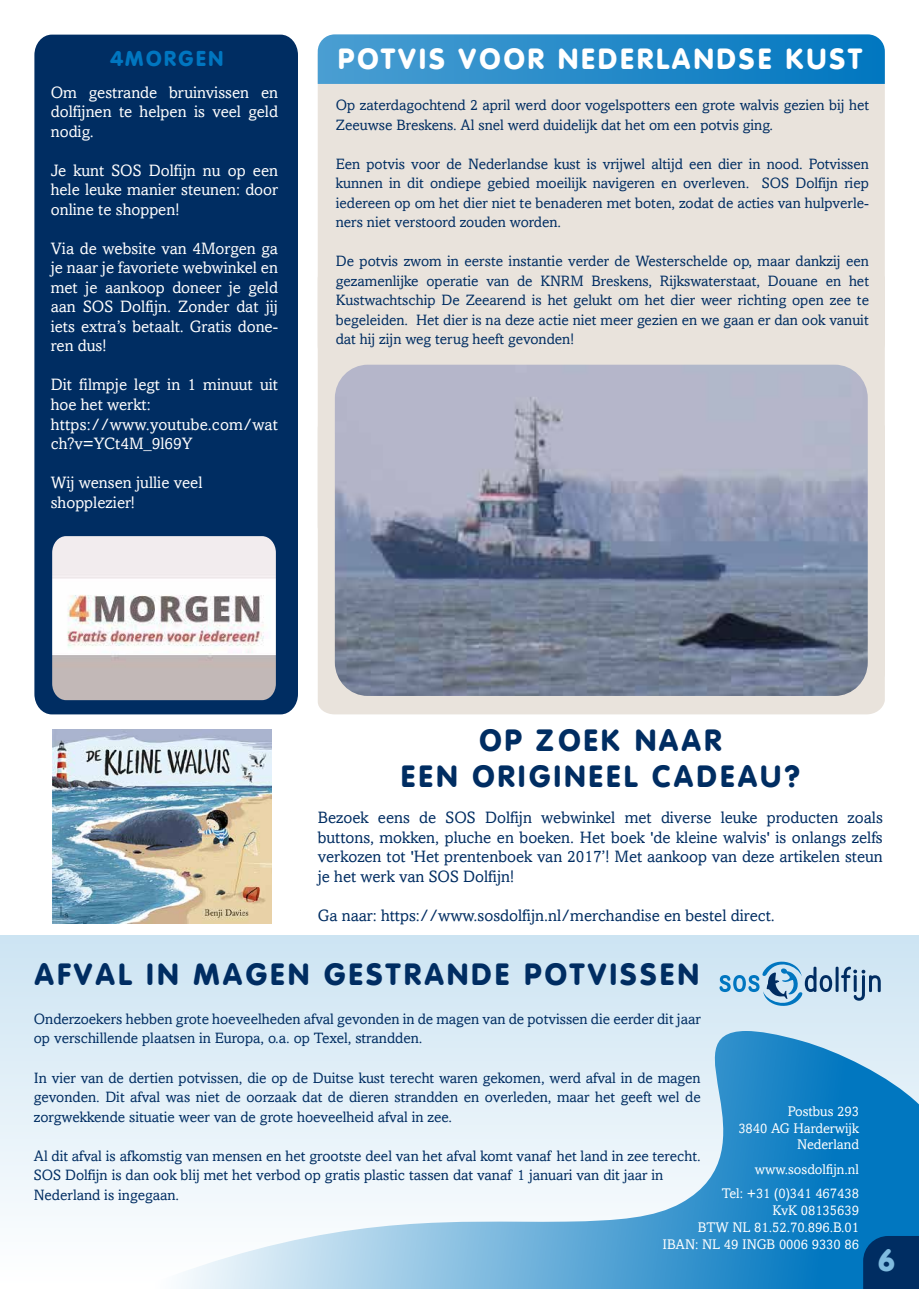
<style>
.page{position:relative;width:919px;height:1289px;background:#fff}
.page>*{position:absolute;margin:0;border:0;box-sizing:border-box;transform-origin:0 0}
.t1{font:700 30px/36px "Vogue";letter-spacing:.12em;color:#002d62;text-align:center}
.t2{font:700 30px "Vogue";color:#80bbdf}
.t3{font:700 28.5px "Vogue";letter-spacing:.12em;color:#fff}
.t4{font:700 21px "Vogue";letter-spacing:.13em;color:#0076c0}
.t5{font:16.5px/19.5px "Amasis";color:#fff;text-align:justify}
.t6{font:16.5px/19.5px "Amasis";color:#002d62;text-align:justify}
.t7{font:15px/19.5px "Amasis";color:#002d62}
.t8{font:13.95px/16.8px "Amasis";color:#fff;text-align:right}
</style>
<div class="page">
<div style="left:0;top:935px;width:918px;height:351px;background:#d3e8f4"></div>
<svg style="left:0;top:1031px;width:918px;height:257px"></svg>
<svg style="left:863px;top:1235px;width:55px;height:53px;background:#003268"></svg>
<svg style="left:719px;top:961px;width:161px;height:45px"></svg>
<div style="left:34px;top:35px;width:264px;height:679px;background:#002d62"></div>
<div style="left:318px;top:538px;width:566px;height:176px;background:#e9e3dc"></div>
<svg style="left:318px;top:359px;width:566px;height:179px;background:#e7e2db"></svg>
<div style="left:318px;top:84px;width:566px;height:275px;background:#e9e3dc"></div>
<svg style="left:318px;top:34px;width:566px;height:50px;background:#288bc9"></svg>
<img style="left:335px;top:365px;width:532px;height:331px">
<div style="left:34px;top:34px;width:162px;height:100px;background:#002d62"></div>
<img style="left:52px;top:536px;width:224px;height:164px">
<img style="left:52px;top:730px;width:220px;height:193px">
<p class="t4" style="left:110px;top:45px;width:114px">4MORGEN</p>
<p class="t3" style="left:338px;top:41px;width:525px">POTVIS VOOR NEDERLANDSE KUST</p>
<p class="t7" style="left:336px;top:95px;width:534px">Op zaterdagochtend 2 april werd door vogelspotters een grote walvis gezien bij het<br>Zeeuwse Breskens. Al snel werd duidelijk dat het om een potvis ging.</p>
<p class="t7" style="left:336px;top:154px;width:534px;text-align:justify">Een potvis voor de Nederlandse kust is vrijwel altijd een dier in nood. Potvissen kunnen in dit ondiepe gebied moeilijk navigeren en overleven. SOS Dolfijn riep iedereen op om het dier niet te benaderen met boten, zodat de acties van hulpverle&shy;ners niet verstoord zouden worden.</p>
<p class="t7" style="left:336px;top:251px;width:534px;text-align:justify">De potvis zwom in eerste instantie verder de Westerschelde op, maar dankzij een gezamenlijke operatie van de KNRM Breskens, Rijkswaterstaat, Douane en het Kustwachtschip De Zeearend is het gelukt om het dier weer richting open zee te begeleiden. Het dier is na deze actie niet meer gezien en we gaan er dan ook vanuit dat hij zijn weg terug heeft gevonden!</p>
<p class="t5" style="left:51px;top:82px;width:229px">Om gestrande bruinvissen en dolfijnen te helpen is veel geld nodig.</p>
<p class="t5" style="left:51px;top:160px;width:229px">Je kunt SOS Dolfijn nu op een hele leuke manier steunen: door online te shoppen!</p>
<p class="t5" style="left:51px;top:238px;width:229px">Via de website van 4Morgen ga je naar je favoriete webwinkel en met je aankoop doneer je geld aan SOS Dolfijn. Zonder dat jij iets extra’s betaalt. Gratis done&shy;ren dus!</p>
<p class="t5" style="left:51px;top:375px;width:229px;text-align:left">Dit filmpje legt in 1 minuut uit hoe het werkt: https://www.youtube.com/wat ch?v=YCt4M_9l69Y</p>
<p class="t5" style="left:51px;top:472px;width:153px">Wij wensen jullie veel shopplezier!</p>
<p class="t1" style="left:401px;top:722px;width:399px">OP ZOEK NAAR<br>EEN ORIGINEEL CADEAU?</p>
<p class="t6" style="left:318px;top:808px;width:566px">Bezoek eens de SOS Dolfijn webwinkel met diverse leuke producten zoals buttons, mokken, pluche en boeken. Het boek 'de kleine walvis' is onlangs zelfs verkozen tot 'Het prentenboek van 2017’! Met aankoop van deze artikelen steun je het werk van SOS Dolfijn!</p>
<p class="t6" style="left:318px;top:905px;width:458px">Ga naar: https://www.sosdolfijn.nl/merchandise en bestel direct.</p>
<p class="t1" style="left:35px;top:955px;width:665px">AFVAL IN MAGEN GESTRANDE POTVISSEN</p>
<p class="t7" style="left:34px;top:1009px;width:668px">Onderzoekers hebben grote hoeveelheden afval gevonden in de magen van de potvissen die eerder dit jaar op verschillende plaatsen in Europa, o.a. op Texel, strandden.</p>
<p class="t7" style="left:34px;top:1067px;width:668px;text-align:justify">In vier van de dertien potvissen, die op de Duitse kust terecht waren gekomen, werd afval in de magen gevonden. Dit afval was niet de oorzaak dat de dieren strandden en overleden, maar het geeft wel de zorgwekkende situatie weer van de grote hoeveelheid afval in zee.</p>
<p class="t7" style="left:34px;top:1145px;width:668px">Al dit afval is afkomstig van mensen en het grootste deel van het afval komt vanaf het land in zee terecht.<br>SOS Dolfijn is dan ook blij met het verbod op gratis plastic tassen dat vanaf 1 januari van dit jaar in<br>Nederland is ingegaan.</p>
<p class="t8" style="left:738px;top:1102px;width:122px">Postbus 293<br>3840 AG Harderwijk<br>Nederland</p>
<p class="t8" style="left:721px;top:1156px;width:139px;line-height:24.5px">www.sosdolfijn.nl<br>Tel: +31 (0)341 467438</p>
<p class="t8" style="left:662px;top:1201px;width:198px">KvK 08135639<br>BTW NL 81.52.70.896.B.01<br>IBAN: NL 49 INGB 0006 9330 86</p>
<p class="t2" style="left:878px;top:1241px;width:19px">6</p>
</div>
